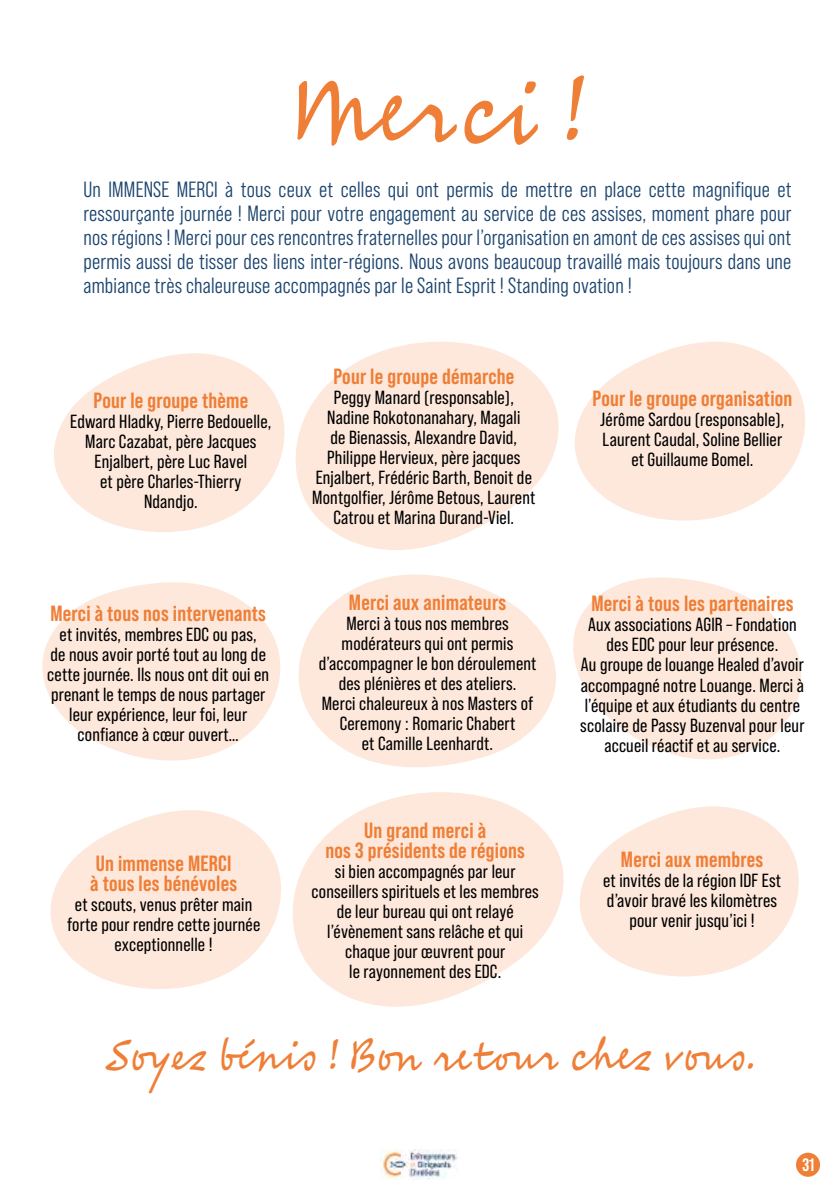
<style>
.page{position:relative;width:840px;height:1191px;background:#fff}
.page>*{position:absolute;margin:0;border:0;box-sizing:border-box;transform-origin:0 0}
.t1{font:74px "Eric Machat Script";color:#ef7e36}
.t2{font:34px "Eric Machat Script";color:#ef7e36}
.t3{font:22px/24px "Bebas Neue Pro Middle";letter-spacing:.01em;color:#1b446e;text-align:justify}
.t4{font:700 22px/20px "Bebas Neue Pro";letter-spacing:.01em;color:#ef7e36}
.t5{font:19px/20px "Bebas Neue Pro";letter-spacing:.01em;color:#000;text-align:center}
.t6{font:700 18px "Bebas Neue Pro";color:#fff}
</style>
<div class="page">
<img style="left:380px;top:1149px;width:78px;height:30px">
<svg style="left:42px;top:582px;width:239px;height:179px;fill:#fde8db"></svg>
<svg style="left:298px;top:574px;width:258px;height:194px;fill:#fde8db"></svg>
<svg style="left:573px;top:577px;width:228px;height:183px;fill:#fde8db"></svg>
<svg style="left:50px;top:810px;width:231px;height:179px;fill:#fde8db"></svg>
<svg style="left:293px;top:792px;width:271px;height:215px;fill:#fde8db"></svg>
<svg style="left:579px;top:806px;width:220px;height:171px;fill:#fde8db"></svg>
<svg style="left:54px;top:353px;width:231px;height:179px;fill:#fde8db"></svg>
<svg style="left:295px;top:342px;width:264px;height:208px;fill:#fde8db"></svg>
<svg style="left:574px;top:342px;width:231px;height:179px;fill:#fde8db"></svg>
<div style="left:795px;top:1152px;width:24px;height:24px;background:#ef7e36;border-radius:50%"></div>
<h1 class="t1" style="left:290px;top:67px;width:296px">Merci !</h1>
<p class="t3" style="left:83px;top:178px;width:709px">Un IMMENSE MERCI à tous ceux et celles qui ont permis de mettre en place cette magnifique et ressourçante journée ! Merci pour votre engagement au service de ces assises, moment phare pour nos régions ! Merci pour ces rencontres fraternelles pour l’organisation en amont de ces assises qui ont permis aussi de tisser des liens inter-régions. Nous avons beaucoup travaillé mais toujours dans une ambiance très chaleureuse accompagnés par le Saint Esprit ! Standing ovation !</p>
<p class="t4" style="left:93px;top:390px;width:156px">Pour le groupe thème</p>
<p class="t5" style="left:70px;top:411px;width:202px">Edward Hladky, Pierre Bedouelle,<br>Marc Cazabat, père Jacques<br>Enjalbert, père Luc Ravel<br>et père Charles-Thierry<br>Ndandjo.</p>
<p class="t4" style="left:50px;top:603px;width:217px">Merci à tous nos intervenants</p>
<p class="t5" style="left:47px;top:624px;width:223px">et invités, membres EDC ou pas,<br>de nous avoir porté tout au long de cette journée. Ils nous ont dit oui en prenant le temps de nous partager leur expérience, leur foi, leur confiance à cœur ouvert…</p>
<p class="t4" style="left:90px;top:852px;width:148px">Un immense MERCI à tous les bénévoles</p>
<p class="t5" style="left:67px;top:894px;width:194px">et scouts, venus prêter main forte pour rendre cette journée exceptionnelle !</p>
<p class="t4" style="left:333px;top:366px;width:182px">Pour le groupe démarche</p>
<p class="t5" style="left:312px;top:387px;width:224px">Peggy Manard (responsable), Nadine Rokotonanahary, Magali<br>de Bienassis, Alexandre David, Philippe Hervieux, père jacques Enjalbert, Frédéric Barth, Benoit de Montgolfier, Jérôme Betous, Laurent Catrou et Marina Durand-Viel.</p>
<p class="t4" style="left:592px;top:388px;width:201px">Pour le groupe organisation</p>
<p class="t5" style="left:600px;top:409px;width:185px">Jérôme Sardou (responsable),<br>Laurent Caudal, Soline Bellier et Guillaume Bomel.</p>
<p class="t4" style="left:349px;top:592px;width:159px">Merci aux animateurs</p>
<p class="t5" style="left:318px;top:613px;width:219px">Merci à tous nos membres modérateurs qui ont permis d’accompagner le bon déroulement des plénières et des ateliers.<br>Merci chaleureux à nos Masters of<br>Ceremony : Romaric Chabert<br>et Camille Leenhardt.</p>
<p class="t4" style="left:325px;top:820px;width:201px;text-align:center">Un grand merci à<br>nos 3 présidents de régions</p>
<p class="t5" style="left:311px;top:861px;width:228px">si bien accompagnés par leur conseillers spirituels et les membres de leur bureau qui ont relayé l’évènement sans relâche et qui chaque jour œuvrent pour<br>le rayonnement des EDC.</p>
<p class="t4" style="left:591px;top:593px;width:203px">Merci à tous les partenaires</p>
<p class="t5" style="left:580px;top:615px;width:225px">Aux associations AGIR – Fondation des EDC pour leur présence.<br>Au groupe de louange Healed d’avoir accompagné notre Louange. Merci à l’équipe et aux étudiants du centre scolaire de Passy Buzenval pour leur accueil réactif et au service.</p>
<p class="t4" style="left:620px;top:849px;width:144px">Merci aux membres</p>
<p class="t5" style="left:602px;top:870px;width:179px">et invités de la région IDF Est d’avoir bravé les kilomètres pour venir jusqu’ici !</p>
<h2 class="t2" style="left:106px;top:1035px;width:650px">Soyez bénis ! Bon retour chez vous.</h2>
<p class="t6" style="left:801px;top:1154px;width:13px">31</p>
</div>
